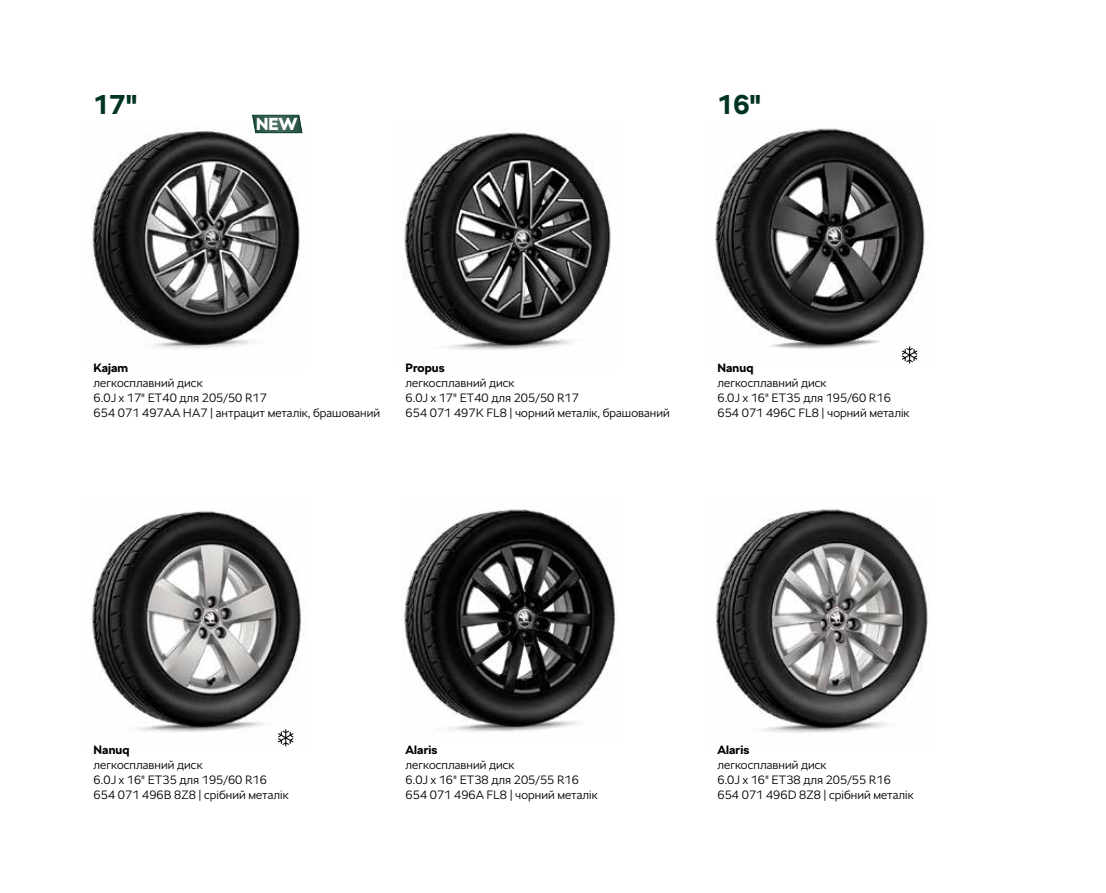
<style>
.page{position:relative;width:1106px;height:893px;background:#fff}
.page>*{position:absolute;margin:0;border:0;box-sizing:border-box;transform-origin:0 0}
.t1{font:700 27px "SKODA Next";color:#003422}
.t2{font:900 17.25px "SKODA Next";color:#fff}
.t3{font:300 12px/15px "SKODA Next";letter-spacing:.005em;color:#000}
.t4{font:700 12px "SKODA Next";letter-spacing:.005em;color:#000}
</style>
<div class="page">
<img style="left:401px;top:509px;width:216px;height:223px">
<img style="left:715px;top:509px;width:215px;height:224px">
<img style="left:92px;top:128px;width:208px;height:222px">
<img style="left:404px;top:130px;width:207px;height:220px">
<img style="left:91px;top:511px;width:210px;height:236px">
<img style="left:715px;top:128px;width:210px;height:232px">
<svg style="left:901px;top:347px;width:16px;height:17px"></svg>
<svg style="left:278px;top:729px;width:15px;height:17px"></svg>
<svg style="left:251px;top:115px;width:52px;height:19px"></svg>
<h1 class="t1" style="left:94px;top:86px;width:45px">17"</h1>
<h1 class="t1" style="left:717px;top:86px;width:45px">16"</h1>
<h2 class="t2" style="left:256px;top:113px;width:43px">NEW</h2>
<p class="t4" style="left:94px;top:359px;width:36px">Kajam</p>
<p class="t3" style="left:94px;top:375px;width:288px">легкосплавний диск<br>6.0J x 17" ET40 для 205/50 R17<br>654 071 497AA HA7 | антрацит металік, брашований</p>
<p class="t4" style="left:405px;top:359px;width:41px">Propus</p>
<p class="t3" style="left:405px;top:375px;width:266px">легкосплавний диск<br>6.0J x 17" ET40 для 205/50 R17<br>654 071 497K FL8 | чорний металік, брашований</p>
<p class="t4" style="left:717px;top:359px;width:37px">Nanuq</p>
<p class="t3" style="left:717px;top:375px;width:193px">легкосплавний диск<br>6.0J x 16" ET35 для 195/60 R16<br>654 071 496C FL8 | чорний металік</p>
<p class="t4" style="left:94px;top:742px;width:37px">Nanuq</p>
<p class="t3" style="left:94px;top:758px;width:196px">легкосплавний диск<br>6.0J x 16" ET35 для 195/60 R16<br>654 071 496B 8Z8 | срібний металік</p>
<p class="t4" style="left:405px;top:742px;width:33px">Alaris</p>
<p class="t3" style="left:405px;top:758px;width:194px">легкосплавний диск<br>6.0J x 16" ET38 для 205/55 R16<br>654 071 496A FL8 | чорний металік</p>
<p class="t4" style="left:717px;top:742px;width:33px">Alaris</p>
<p class="t3" style="left:717px;top:758px;width:198px">легкосплавний диск<br>6.0J x 16" ET38 для 205/55 R16<br>654 071 496D 8Z8 | срібний металік</p>
</div>
